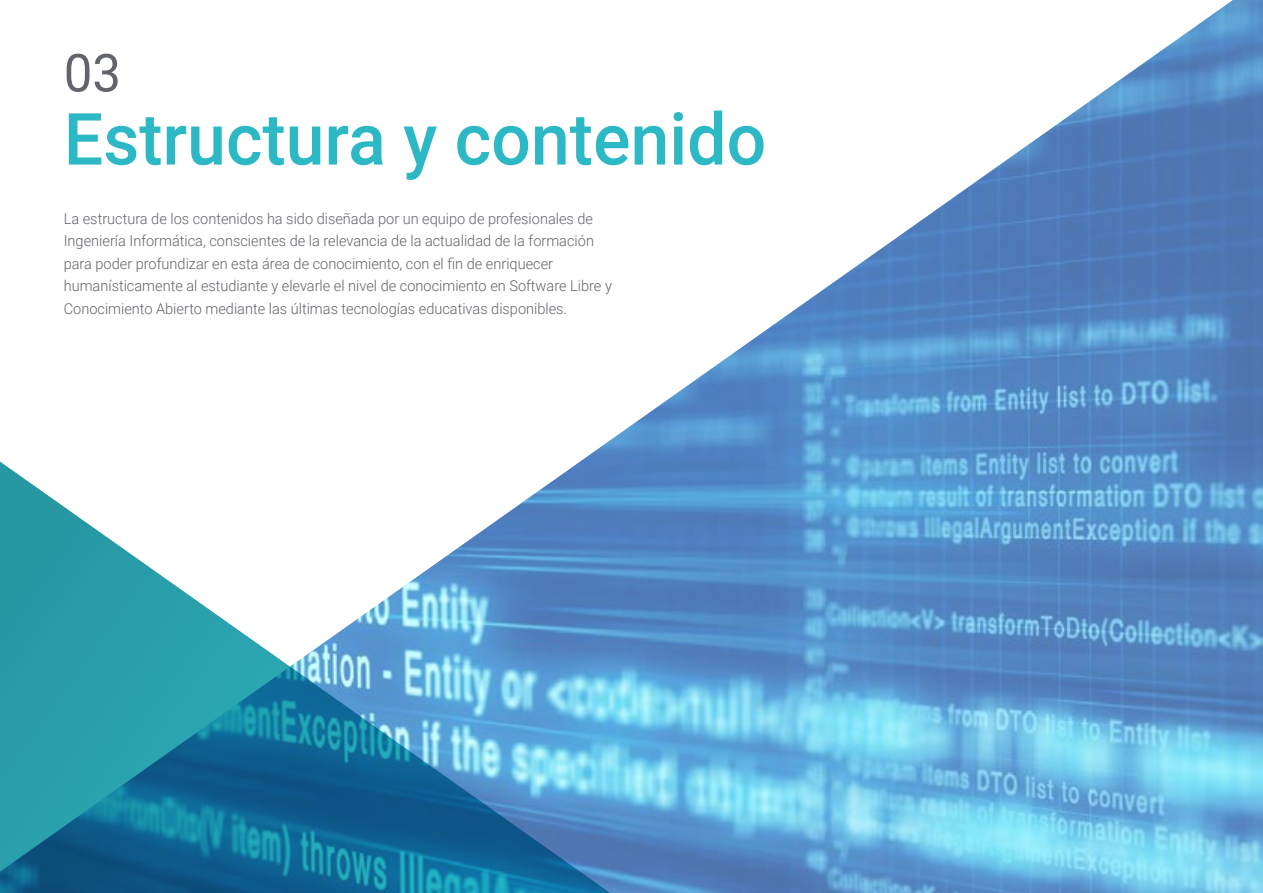
<style>
.page{position:relative;width:1263px;height:893px;background:#fff}
.page>*{position:absolute;margin:0;border:0;box-sizing:border-box;transform-origin:0 0}
.t1{font:500 72px "Roboto";color:#2db8c5}
.t2{font:52.5px "Roboto";color:#61646a}
.t3{font:300 15px/22.5px "Roboto";color:#61646a}
</style>
<div class="page">
<img style="left:602px;top:0;width:661px;height:893px">
<svg style="left:0;top:446px;width:640px;height:447px"></svg>
<h2 class="t2" style="left:64px;top:36px;width:59px">03</h2>
<h1 class="t1" style="left:64px;top:89px;width:704px">Estructura y contenido</h1>
<p class="t3" style="left:64px;top:207px;width:550px">La estructura de los contenidos ha sido diseñada por un equipo de profesionales de Ingeniería Informática, conscientes de la relevancia de la actualidad de la formación para poder profundizar en esta área de conocimiento, con el fin de enriquecer humanísticamente al estudiante y elevarle el nivel de conocimiento en Software Libre y Conocimiento Abierto mediante las últimas tecnologías educativas disponibles.</p>
</div>
